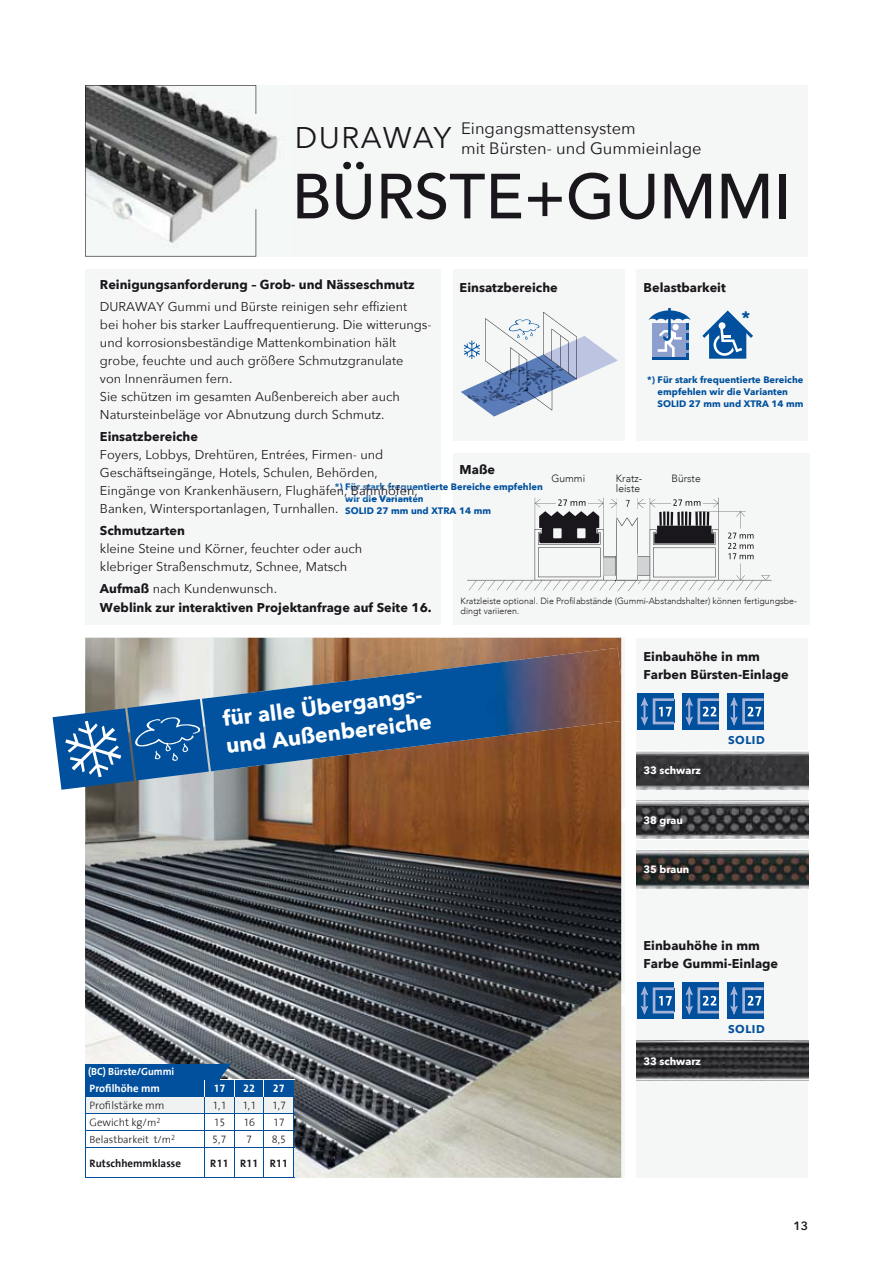
<style>
.page{position:relative;width:893px;height:1263px;background:#fff}
.page>*{position:absolute;margin:0;border:0;box-sizing:border-box;transform-origin:0 0}
.t1{font:500 63px "Avenir";color:#1a171c}
.t2{font:29.85px "Avenir Next";letter-spacing:.045em;color:#1a171c}
.t3{font:700 21.45px/27.3px "Avenir Next";color:#fff}
.t4{font:700 18px "Avenir Next";color:#00509d}
.t5{font:16.5px/19.5px "Avenir Next";color:#1a171c}
.t6{font:12.75px/18px "Avenir Next";color:#1a171c}
.t7{font:700 12.75px/18px "Avenir Next";color:#1a171c}
.t8{font:600 12px "Avenir Next";color:#1a171c}
.t9{font:700 11.25px "Avenir Next";letter-spacing:.05em;color:#00509d}
.t10{font:300 10.8px "Dural The Sans";color:#1a171c}
.t11{font:700 10.8px "Dural The Sans";color:#1a171c}
.t12{font:700 10.8px "Dural The Sans";color:#fff}
.t13{font:700 10.5px "Avenir Next";color:#fff}
.t14{font:300 10.5px/9.8px "Avenir";color:#1a171c}
.t15{font:300 10.5px "Dural The Sans";color:#1a171c}
.t16{font:700 10.35px "Dural The Sans";color:#fff}
.t17{font:700 9.3px/12px "Avenir Next";color:#00509d}
.t18{font:700 9.3px "Avenir Next";color:#00519e}
.t19{font:700 9.3px "Avenir Next";color:#1861a8}
.t20{font:300 9px/9.8px "Avenir";color:#1a171c}
.s1{font-weight:400}
.s2{color:#0054a0}
.s3{color:#0055a0}
.s4{color:#0059a2}
.s5{color:#1960a7}
.s6{color:#0056a1}
.s7{color:#0058a2}
.s8{color:#0059a3}
.s9{color:#00539f}
.s10{color:#00519e}
.s11{color:#00509d}
.s12{color:#1160a7}
.s13{color:#4370b1}
.s14{color:#3368ac}
.s15{color:#005aa3}
.s16{color:#005ca4}
.s17{font-size:10.5px}
</style>
<div class="page">
<div style="left:85px;top:85px;width:723px;height:172px;background:#f5f6f6"></div>
<div style="left:85px;top:269px;width:355px;height:356px;background:#f5f6f6"></div>
<div style="left:453px;top:269px;width:171px;height:172px;background:#f5f6f6"></div>
<div style="left:453px;top:454px;width:357px;height:171px;background:#f5f6f6"></div>
<div style="left:637px;top:269px;width:171px;height:172px;background:#f5f6f6"></div>
<div style="left:637px;top:638px;width:171px;height:540px;background:#f5f6f6"></div>
<svg style="left:702px;top:310px;width:51px;height:49px"></svg>
<svg style="left:467px;top:498px;width:305px;height:93px"></svg>
<svg style="left:648px;top:309px;width:43px;height:48px"></svg>
<hr style="left:652px;top:357px;width:37px;height:2px;background:#00509d">
<img style="left:256px;top:85px;width:22px;height:171px">
<svg style="left:85px;top:85px;width:171px;height:172px"></svg>
<img style="left:85px;top:638px;width:536px;height:540px">
<svg style="left:53px;top:699px;width:156px;height:91px;background:#4177ab"></svg>
<svg style="left:621px;top:677px;width:1px;height:44px"></svg>
<img style="left:202px;top:648px;width:419px;height:123px">
<svg style="left:461px;top:312px;width:157px;height:105px"></svg>
<div style="left:637px;top:983px;width:37px;height:36px;background:#00509d"></div>
<div style="left:653px;top:987px;width:22px;height:26px;border:3px solid #a5b2d7"></div>
<hr style="left:643px;top:990px;width:2px;height:21px;background:#a5b2d7">
<svg style="left:641px;top:1006px;width:7px;height:8px"></svg>
<svg style="left:641px;top:987px;width:7px;height:8px"></svg>
<svg style="left:659px;top:996px;width:13px;height:10px"></svg>
<div style="left:682px;top:983px;width:37px;height:36px;background:#00509d"></div>
<div style="left:697px;top:987px;width:23px;height:26px;border:3px solid #a5b2d7"></div>
<hr style="left:688px;top:990px;width:2px;height:21px;background:#a5b2d7">
<svg style="left:685px;top:1006px;width:8px;height:8px"></svg>
<svg style="left:685px;top:987px;width:8px;height:8px"></svg>
<svg style="left:703px;top:996px;width:13px;height:10px"></svg>
<div style="left:727px;top:983px;width:37px;height:36px;background:#00509d"></div>
<div style="left:742px;top:987px;width:23px;height:26px;border:3px solid #a5b2d7"></div>
<hr style="left:733px;top:990px;width:2px;height:21px;background:#a5b2d7">
<svg style="left:730px;top:1006px;width:8px;height:8px"></svg>
<svg style="left:730px;top:987px;width:8px;height:8px"></svg>
<svg style="left:748px;top:996px;width:13px;height:10px"></svg>
<img style="left:637px;top:1041px;width:171px;height:39px">
<div style="left:637px;top:694px;width:37px;height:36px;background:#00509d"></div>
<div style="left:653px;top:698px;width:22px;height:26px;border:3px solid #a5b2d7"></div>
<hr style="left:643px;top:701px;width:2px;height:21px;background:#a5b2d7">
<svg style="left:641px;top:716px;width:7px;height:9px"></svg>
<svg style="left:641px;top:698px;width:7px;height:8px"></svg>
<svg style="left:659px;top:707px;width:13px;height:9px"></svg>
<div style="left:682px;top:694px;width:37px;height:36px;background:#00509d"></div>
<div style="left:697px;top:698px;width:23px;height:26px;border:3px solid #a5b2d7"></div>
<hr style="left:688px;top:701px;width:2px;height:21px;background:#a5b2d7">
<svg style="left:685px;top:716px;width:8px;height:9px"></svg>
<svg style="left:685px;top:698px;width:8px;height:8px"></svg>
<svg style="left:703px;top:707px;width:13px;height:9px"></svg>
<div style="left:727px;top:694px;width:37px;height:36px;background:#00509d"></div>
<svg style="left:747px;top:706px;width:14px;height:11px"></svg>
<div style="left:742px;top:698px;width:23px;height:26px;border:3px solid #a5b2d7"></div>
<hr style="left:733px;top:701px;width:2px;height:21px;background:#a5b2d7">
<svg style="left:730px;top:716px;width:8px;height:9px"></svg>
<svg style="left:730px;top:698px;width:8px;height:8px"></svg>
<svg style="left:748px;top:707px;width:13px;height:9px"></svg>
<svg style="left:637px;top:789px;width:171px;height:1px"></svg>
<img style="left:637px;top:751px;width:171px;height:38px">
<svg style="left:637px;top:800px;width:171px;height:1px"></svg>
<img style="left:637px;top:801px;width:171px;height:38px">
<svg style="left:637px;top:888px;width:171px;height:1px"></svg>
<img style="left:637px;top:850px;width:171px;height:38px">
<hr style="left:85px;top:1177px;width:209px;height:1px;background:#00509d">
<svg style="left:85px;top:1064px;width:209px;height:113px"></svg>
<img style="left:480px;top:396px;width:45px;height:9px">
<img style="left:603px;top:498px;width:35px;height:78px">
<h2 class="t2" style="left:295px;top:118px;width:158px">DURAWAY</h2>
<p class="t5" style="left:461px;top:119px;width:242px">Eingangsmattensystem<br>mit Bürsten- und Gummieinlage</p>
<h1 class="t1" style="left:292px;top:155px;width:501px">BÜRSTE+GUMMI</h1>
<p class="t7" style="left:100px;top:276px;width:316px">Reinigungsanforderung – Grob- und Nässeschmutz</p>
<p class="t6" style="left:100px;top:298px;width:333px">DURAWAY Gummi und Bürste reinigen sehr effizient<br>bei hoher bis starker Lauffrequentierung. Die witterungs&shy;und korrosionsbeständige Mattenkombination hält grobe, feuchte und auch größere Schmutzgranulate<br>von Innenräumen fern.<br>Sie schützen im gesamten Außenbereich aber auch Natursteinbeläge vor Abnutzung durch Schmutz.</p>
<p class="t7" style="left:100px;top:428px;width:100px">Einsatzbereiche</p>
<p class="t6" style="left:100px;top:446px;width:319px">Foyers, Lobbys, Drehtüren, Entrées, Firmen- und<br>Ge schäftseingänge, Hotels, Schulen, Behörden, Eingänge von Krankenhäusern, Flughäfen, Bahnhöfen, Banken, Wintersportanlagen, Turnhallen.</p>
<p class="t7" style="left:100px;top:522px;width:87px">Schmutzarten</p>
<p class="t6" style="left:100px;top:540px;width:264px">kleine Steine und Körner, feuchter oder auch klebriger Straßenschmutz, Schnee, Matsch</p>
<p class="t7" style="left:100px;top:580px;width:333px;line-height:19px">Aufmaß <span class="s1">nach Kundenwunsch.<br></span>Weblink zur interaktiven Projektanfrage auf Seite 16.</p>
<p class="t7" style="left:460px;top:279px;width:100px">Einsatzbereiche</p>
<p class="t7" style="left:643px;top:279px;width:84px">Belastbarkeit</p>
<h3 class="t4" style="left:741px;top:306px;width:10px">*</h3>
<p class="t17" style="left:658px;top:374px;width:147px;text-indent:-10px">*) Für stark frequentierte Bereiche empfehlen wir die Varianten<br>SOLID 27 mm und XTRA 14 mm</p>
<p class="t7" style="left:460px;top:461px;width:37px">Maße</p>
<p class="t14" style="left:551px;top:474px;width:35px">Gummi</p>
<p class="t14" style="left:672px;top:474px;width:31px">Bürste</p>
<p class="t14" style="left:616px;top:474px;width:28px">Kratz&shy;leiste</p>
<p class="t17" style="left:335px;top:481px;width:210px"><span class="s2">*)</span> <span class="s3">F</span><span class="s4">ü</span><span class="s5">r s</span><span class="s6">t</span><span class="s7">ar</span><span class="s2">k f</span><span class="s8">req</span><span class="s9">uen</span><span class="s10">tier</span>te Bereiche empfehlen</p>
<p class="t18" style="left:345px;top:505px;width:147px">SOLID 27 mm und X<span class="s11">TRA 14 mm</span></p>
<p class="t19" style="left:345px;top:493px;width:80px"><span class="s12">wir</span> <span class="s13">d</span><span class="s14">i</span><span class="s15">e V</span>ariant<span class="s16">e</span><span class="s9">n</span></p>
<p class="t20" style="left:461px;top:596px;width:338px">Kratzleiste optional. Die Profilabstände (Gummi-Abstandshalter) können fertigungsbe&shy;dingt variieren.</p>
<h3 class="t3" style="left:221px;top:706px;width:208px;rotate:-7deg">für alle Übergangs&shy;und Außenbereiche</h3>
<p class="t16" style="left:88px;top:1068px;width:88px">(BC) Bürste/Gummi</p>
<p class="t12" style="left:90px;top:1084px;width:72px">Profilhöhe mm</p>
<p class="t12" style="left:213px;top:1084px;width:13px">17</p>
<p class="t12" style="left:243px;top:1084px;width:13px">22</p>
<p class="t12" style="left:273px;top:1084px;width:13px">27</p>
<p class="t10" style="left:90px;top:1101px;width:77px">Profilstärke mm</p>
<p class="t10" style="left:212px;top:1101px;width:16px">1,1</p>
<p class="t10" style="left:242px;top:1101px;width:16px">1,1</p>
<p class="t10" style="left:272px;top:1101px;width:16px">1,7</p>
<p class="t10" style="left:90px;top:1118px;width:72px">Gewicht kg/<span class="s17">m</span><sup>2</sup></p>
<p class="t10" style="left:213px;top:1118px;width:13px">15</p>
<p class="t10" style="left:243px;top:1118px;width:13px">16</p>
<p class="t10" style="left:273px;top:1118px;width:13px">17</p>
<p class="t15" style="left:90px;top:1135px;width:87px">Belastbarkeit t/m<sup>2</sup></p>
<p class="t10" style="left:212px;top:1135px;width:16px">5,7</p>
<p class="t10" style="left:246px;top:1135px;width:7px">7</p>
<p class="t10" style="left:272px;top:1135px;width:16px">8,5</p>
<p class="t11" style="left:90px;top:1159px;width:93px">Rutschhemmklasse</p>
<p class="t11" style="left:210px;top:1159px;width:79px">R11 R11 R11</p>
<p class="t7" style="left:643px;top:648px;width:147px">Einbauhöhe in mm<br>Farben Bürsten-Einlage</p>
<p class="t13" style="left:643px;top:764px;width:59px">33 schwarz</p>
<p class="t13" style="left:643px;top:813px;width:41px">38 grau</p>
<p class="t13" style="left:643px;top:863px;width:47px">35 braun</p>
<p class="t9" style="left:728px;top:733px;width:38px">SOLID</p>
<p class="t7" style="left:643px;top:937px;width:136px">Einbauhöhe in mm<br>Farbe Gummi-Einlage</p>
<p class="t13" style="left:643px;top:1054px;width:59px">33 schwarz</p>
<p class="t9" style="left:728px;top:1022px;width:38px">SOLID</p>
<p class="t8" style="left:793px;top:1218px;width:16px">13</p>
</div>
